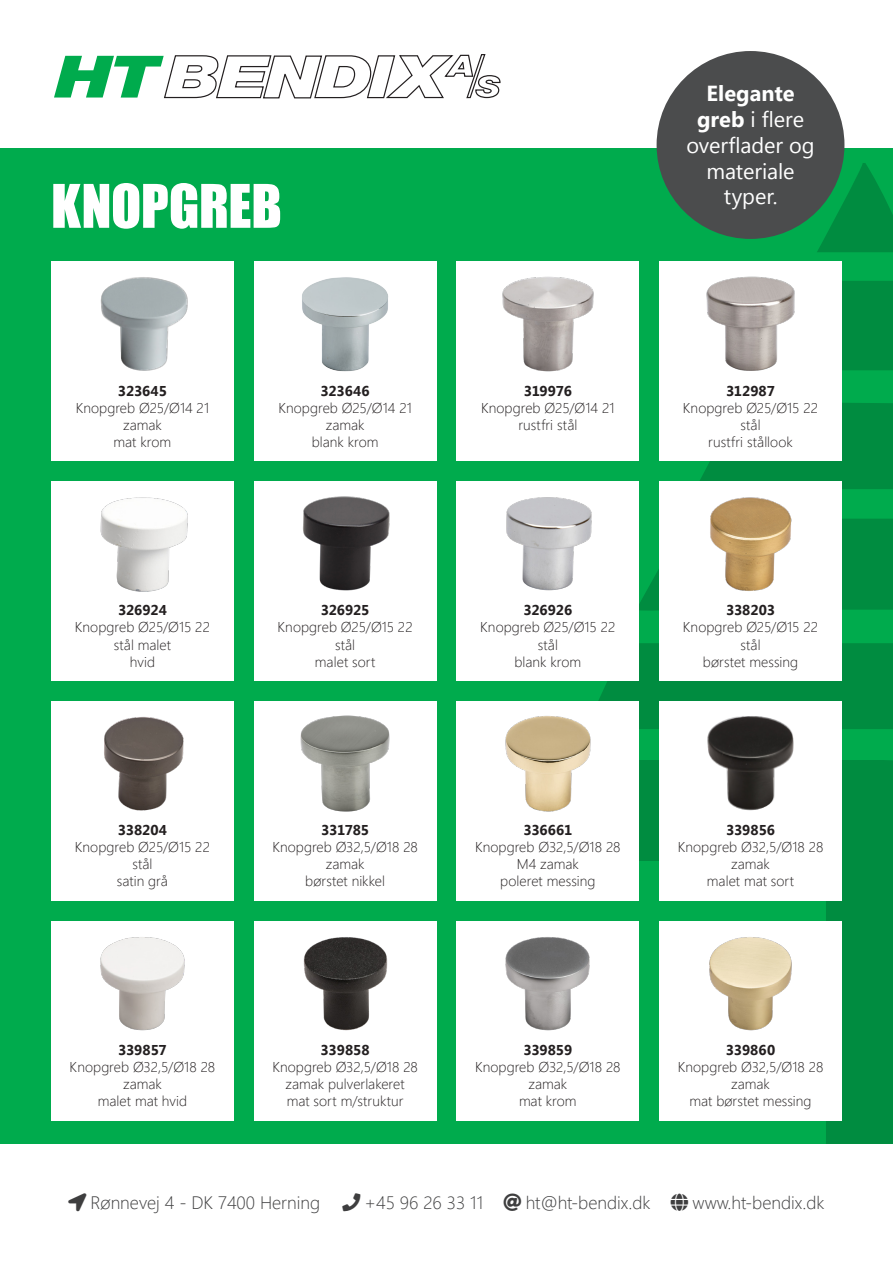
<style>
.page{position:relative;width:893px;height:1263px;background:#fff}
.page>*{position:absolute;margin:0;border:0;box-sizing:border-box;transform-origin:0 0}
.Body_Text{font:55.5px "Impact";letter-spacing:-.01em;color:#fff}
.Body_Text-2{font:21.75px/25.5px "Segoe UI";color:#fff;text-align:center}
.Body_Text-3{font:700 21.75px "Segoe UI";color:#fff}
.t1{font:300 18px "Segoe UI";color:#3e3e3f}
.Body_Text-4{font:300 14.25px/17.1px "Segoe UI";letter-spacing:.005em;color:#231f20;text-align:center}
.Body_Text-5{font:700 14.25px "Segoe UI";letter-spacing:-.005em;color:#231f20}
.s1{font-weight:700}
</style>
<div class="page">
<svg style="left:54px;top:54px;width:447px;height:45px"></svg>
<div style="left:0;top:149px;width:893px;height:995px;background:#00ab4d"></div>
<svg style="left:817px;top:163px;width:76px;height:89px"></svg>
<div style="left:842px;top:281px;width:51px;height:89px;background:#008c40"></div>
<div style="left:700px;top:403px;width:193px;height:86px;background:#008c40"></div>
<svg style="left:639px;top:519px;width:254px;height:92px"></svg>
<div style="left:598px;top:643px;width:295px;height:86px;background:#008c40"></div>
<svg style="left:526px;top:760px;width:367px;height:384px;fill:#008c40"></svg>
<div style="left:51px;top:261px;width:183px;height:200px;background:#fff"></div>
<img style="left:100px;top:277px;width:88px;height:94px">
<div style="left:254px;top:261px;width:183px;height:200px;background:#fff"></div>
<img style="left:302px;top:277px;width:86px;height:95px">
<div style="left:456px;top:481px;width:183px;height:200px;background:#fff"></div>
<img style="left:506px;top:497px;width:86px;height:94px">
<div style="left:659px;top:481px;width:183px;height:200px;background:#fff"></div>
<img style="left:710px;top:497px;width:82px;height:94px">
<div style="left:51px;top:481px;width:183px;height:200px;background:#fff"></div>
<img style="left:100px;top:497px;width:88px;height:95px">
<div style="left:254px;top:481px;width:183px;height:200px;background:#fff"></div>
<img style="left:303px;top:496px;width:87px;height:95px">
<div style="left:659px;top:261px;width:183px;height:200px;background:#fff"></div>
<img style="left:706px;top:276px;width:89px;height:95px">
<div style="left:456px;top:261px;width:183px;height:200px;background:#fff"></div>
<img style="left:502px;top:276px;width:92px;height:96px">
<div style="left:51px;top:701px;width:183px;height:200px;background:#fff"></div>
<img style="left:104px;top:716px;width:80px;height:95px">
<div style="left:254px;top:701px;width:183px;height:200px;background:#fff"></div>
<img style="left:300px;top:715px;width:90px;height:97px">
<div style="left:456px;top:701px;width:183px;height:200px;background:#fff"></div>
<img style="left:505px;top:716px;width:86px;height:96px">
<div style="left:659px;top:701px;width:183px;height:200px;background:#fff"></div>
<img style="left:707px;top:716px;width:87px;height:95px">
<div style="left:51px;top:921px;width:183px;height:199px;background:#fff"></div>
<img style="left:100px;top:937px;width:85px;height:94px">
<div style="left:456px;top:921px;width:183px;height:199px;background:#fff"></div>
<img style="left:505px;top:937px;width:85px;height:94px">
<div style="left:659px;top:921px;width:183px;height:199px;background:#fff"></div>
<img style="left:709px;top:937px;width:83px;height:94px">
<div style="left:254px;top:921px;width:183px;height:199px;background:#fff"></div>
<img style="left:303px;top:937px;width:85px;height:94px">
<div style="left:657px;top:51px;width:187px;height:188px;background:#4b4c4d;border-radius:50%"></div>
<p class="Body_Text" style="left:51px;top:163px;width:232px">KNOPGREB</p>
<p class="Body_Text-5" style="left:118px;top:380px;width:50px">323645</p>
<p class="Body_Text-4" style="left:76px;top:398px;width:135px">Knopgreb Ø25/Ø14 21 zamak</p>
<p class="Body_Text-4" style="left:114px;top:432px;width:59px">mat krom</p>
<p class="Body_Text-5" style="left:321px;top:380px;width:51px">323646</p>
<p class="Body_Text-4" style="left:278px;top:398px;width:135px">Knopgreb Ø25/Ø14 21 zamak</p>
<p class="Body_Text-4" style="left:312px;top:432px;width:68px">blank krom</p>
<p class="Body_Text-5" style="left:524px;top:380px;width:50px">319976</p>
<p class="Body_Text-4" style="left:481px;top:398px;width:135px">Knopgreb Ø25/Ø14 21 rustfri stål</p>
<p class="Body_Text-3" style="left:706px;top:78px;width:90px">Elegante</p>
<p class="Body_Text-2" style="left:686px;top:106px;width:130px"><span class="s1">greb</span> i flere overflader og materiale typer.</p>
<p class="Body_Text-5" style="left:726px;top:380px;width:50px">312987</p>
<p class="Body_Text-4" style="left:683px;top:398px;width:137px">Knopgreb Ø25/Ø15 22</p>
<p class="Body_Text-4" style="left:740px;top:415px;width:22px">stål</p>
<p class="Body_Text-4" style="left:708px;top:432px;width:86px">rustfri stållook</p>
<p class="Body_Text-5" style="left:118px;top:600px;width:50px">326924</p>
<p class="Body_Text-4" style="left:75px;top:617px;width:137px">Knopgreb Ø25/Ø15 22</p>
<p class="Body_Text-4" style="left:114px;top:635px;width:59px">stål malet</p>
<p class="Body_Text-4" style="left:130px;top:652px;width:27px">hvid</p>
<p class="Body_Text-5" style="left:118px;top:820px;width:51px">338204</p>
<p class="Body_Text-4" style="left:75px;top:837px;width:137px">Knopgreb Ø25/Ø15 22</p>
<p class="Body_Text-4" style="left:132px;top:854px;width:22px">stål</p>
<p class="Body_Text-4" style="left:117px;top:871px;width:53px">satin grå</p>
<p class="Body_Text-5" style="left:321px;top:600px;width:50px">326925</p>
<p class="Body_Text-4" style="left:278px;top:617px;width:137px">Knopgreb Ø25/Ø15 22</p>
<p class="Body_Text-4" style="left:335px;top:635px;width:22px">stål</p>
<p class="Body_Text-4" style="left:315px;top:652px;width:62px">malet sort</p>
<p class="Body_Text-5" style="left:523px;top:600px;width:50px">326926</p>
<p class="Body_Text-4" style="left:480px;top:617px;width:137px">Knopgreb Ø25/Ø15 22</p>
<p class="Body_Text-4" style="left:538px;top:635px;width:22px">stål</p>
<p class="Body_Text-4" style="left:514px;top:652px;width:68px">blank krom</p>
<p class="Body_Text-5" style="left:726px;top:600px;width:50px">338203</p>
<p class="Body_Text-4" style="left:683px;top:617px;width:137px">Knopgreb Ø25/Ø15 22</p>
<p class="Body_Text-4" style="left:740px;top:635px;width:22px">stål</p>
<p class="Body_Text-4" style="left:703px;top:652px;width:97px">børstet messing</p>
<p class="Body_Text-5" style="left:321px;top:820px;width:49px">331785</p>
<p class="Body_Text-4" style="left:272px;top:837px;width:147px">Knopgreb Ø32,5/Ø18 28 zamak</p>
<p class="Body_Text-4" style="left:305px;top:871px;width:81px">børstet nikkel</p>
<p class="Body_Text-5" style="left:523px;top:820px;width:50px">336661</p>
<p class="Body_Text-4" style="left:475px;top:837px;width:147px">Knopgreb Ø32,5/Ø18 28<br>M4 zamak</p>
<p class="Body_Text-4" style="left:500px;top:871px;width:97px">poleret messing</p>
<p class="Body_Text-5" style="left:726px;top:820px;width:50px">339856</p>
<p class="Body_Text-4" style="left:678px;top:837px;width:147px">Knopgreb Ø32,5/Ø18 28 zamak</p>
<p class="Body_Text-4" style="left:707px;top:871px;width:89px">malet mat sort</p>
<p class="Body_Text-5" style="left:118px;top:1039px;width:50px">339857</p>
<p class="Body_Text-4" style="left:70px;top:1057px;width:147px">Knopgreb Ø32,5/Ø18 28 zamak</p>
<p class="Body_Text-4" style="left:98px;top:1091px;width:91px">malet mat hvid</p>
<p class="Body_Text-5" style="left:321px;top:1039px;width:50px">339858</p>
<p class="Body_Text-4" style="left:272px;top:1057px;width:147px">Knopgreb Ø32,5/Ø18 28 zamak pulverlakeret</p>
<p class="Body_Text-4" style="left:287px;top:1091px;width:118px">mat sort m/struktur</p>
<p class="Body_Text-5" style="left:523px;top:1039px;width:50px">339859</p>
<p class="Body_Text-4" style="left:475px;top:1057px;width:147px">Knopgreb Ø32,5/Ø18 28 zamak</p>
<p class="Body_Text-4" style="left:519px;top:1091px;width:59px">mat krom</p>
<p class="Body_Text-5" style="left:726px;top:1039px;width:51px">339860</p>
<p class="Body_Text-4" style="left:678px;top:1057px;width:147px">Knopgreb Ø32,5/Ø18 28 zamak</p>
<p class="Body_Text-4" style="left:689px;top:1091px;width:123px">mat børstet messing</p>
<p class="t1" style="left:91px;top:1185px;width:231px">Rønnevej 4 - DK 7400 Herning</p>
<p class="t1" style="left:364px;top:1185px;width:120px">+45 96 26 33 11</p>
<p class="t1" style="left:526px;top:1185px;width:126px">ht@ht-bendix.dk</p>
<p class="t1" style="left:692px;top:1185px;width:134px">www.ht-bendix.dk</p>
</div>
